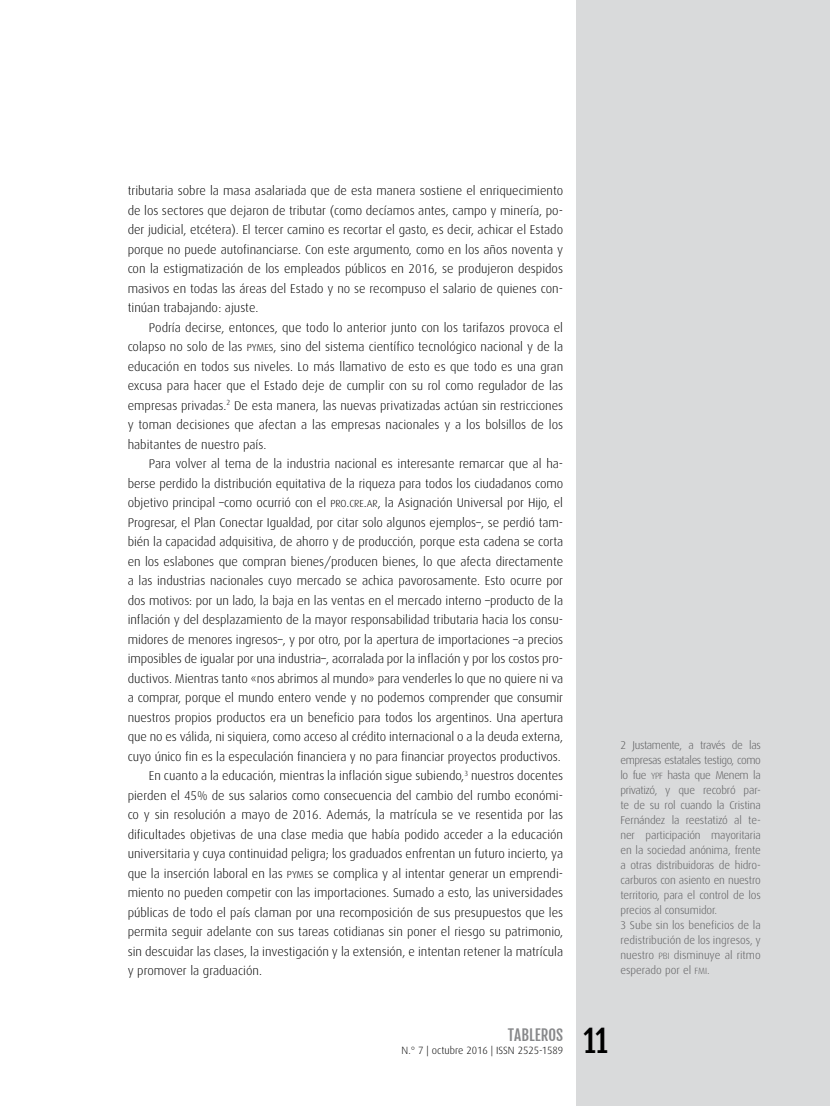
<style>
.page{position:relative;width:830px;height:1106px;background:#fff}
.page>*{position:absolute;margin:0;border:0;box-sizing:border-box;transform-origin:0 0}
.t1{font:30px "Fjalla One";color:#000}
.t2{font:15px "Fjalla One";color:#87888a}
.t3{font:300 12.75px/19.5px "Dax";letter-spacing:-.005em;color:#000;text-align:justify}
.t4{font:300 11.25px/15px "Dax";letter-spacing:-.015em;color:#58585a}
.t5{font:300 10.5px "Dax";color:#000}
.s1{font-family:"Dax Light SC800";font-weight:400;font-size:10.2px}
.s2{font-family:"Dax Light SC800";font-weight:400}
.s3{font-family:"Dax Light SC800";font-weight:400;font-size:9px}
</style>
<div class="page">
<div style="left:576px;top:0;width:253px;height:1106px;background:#d9dadb"></div>
<p class="t3" style="left:128px;top:181px;width:437px">tributaria sobre la masa asalariada que de esta manera sostiene el enriquecimiento de los sectores que dejaron de tributar (como decíamos antes, campo y minería, po&shy;der judicial, etcétera). El tercer camino es recortar el gasto, es decir, achicar el Estado porque no puede autofinanciarse. Con este argumento, como en los años noventa y con la estigmatización de los empleados públicos en 2016, se produjeron despidos masivos en todas las áreas del Estado y no se recompuso el salario de quienes con&shy;tinúan trabajando: ajuste.</p>
<p class="t3" style="left:128px;top:317px;width:437px;text-indent:21px">Podría decirse, entonces, que todo lo anterior junto con los tarifazos provoca el colapso no solo de las <span class="s1">PYMES</span>, sino del sistema científico tecnológico nacional y de la educación en todos sus niveles. Lo más llamativo de esto es que todo es una gran excusa para hacer que el Estado deje de cumplir con su rol como regulador de las empresas privadas.<sup>2</sup> De esta manera, las nuevas privatizadas actúan sin restricciones y toman decisiones que afectan a las empresas nacionales y a los bolsillos de los habitantes de nuestro país.</p>
<p class="t3" style="left:149px;top:454px;width:415px">Para volver al tema de la industria nacional es interesante remarcar que al ha-</p>
<p class="t3" style="left:128px;top:473px;width:437px">berse perdido la distribución equitativa de la riqueza para todos los ciudadanos como</p>
<p class="t3" style="left:128px;top:493px;width:437px">objetivo principal <span class="s2">–</span>como ocurrió con el <span class="s1">PRO</span><span class="s2">.</span><span class="s1">CRE</span><span class="s2">.</span><span class="s1">AR</span>, la Asignación Universal por Hijo, el</p>
<p class="t3" style="left:128px;top:512px;width:437px">Progresar, el Plan Conectar Igualdad, por citar solo algunos ejemplos<span class="s2">–</span>, se perdió tam-</p>
<p class="t3" style="left:128px;top:532px;width:437px">bién la capacidad adquisitiva, de ahorro y de producción, porque esta cadena se corta</p>
<p class="t3" style="left:128px;top:551px;width:437px">en los eslabones que compran bienes/producen bienes, lo que afecta directamente</p>
<p class="t3" style="left:128px;top:571px;width:437px">a las industrias nacionales cuyo mercado se achica pavorosamente. Esto ocurre por</p>
<p class="t3" style="left:128px;top:590px;width:437px">dos motivos: por un lado, la baja en las ventas en el mercado interno <span class="s2">–</span>producto de la</p>
<p class="t3" style="left:128px;top:610px;width:437px">inflación y del desplazamiento de la mayor responsabilidad tributaria hacia los consu-</p>
<p class="t3" style="left:128px;top:629px;width:437px">midores de menores ingresos–, y por otro, por la apertura de importaciones –a precios</p>
<p class="t3" style="left:128px;top:649px;width:437px">imposibles de igualar por una industria–, acorralada por la inflación y por los costos pro-</p>
<p class="t3" style="left:128px;top:668px;width:437px">ductivos. Mientras tanto «nos abrimos al mundo» para venderles lo que no quiere ni va</p>
<p class="t3" style="left:128px;top:688px;width:436px">a comprar, porque el mundo entero vende y no podemos comprender que consumir</p>
<p class="t3" style="left:128px;top:707px;width:437px">nuestros propios productos era un beneficio para todos los argentinos. Una apertura</p>
<p class="t3" style="left:128px;top:727px;width:436px">que no es válida, ni siquiera, como acceso al crédito internacional o a la deuda externa,</p>
<p class="t3" style="left:128px;top:746px;width:434px">cuyo único fin es la especulación financiera y no para financiar proyectos productivos.</p>
<p class="t3" style="left:149px;top:766px;width:415px">En cuanto a la educación, mientras la inflación sigue subiendo,<sup>3</sup> nuestros docentes</p>
<p class="t3" style="left:128px;top:785px;width:436px">pierden el 45% de sus salarios como consecuencia del cambio del rumbo económi-</p>
<p class="t3" style="left:128px;top:805px;width:437px">co y sin resolución a mayo de 2016. Además, la matrícula se ve resentida por las</p>
<p class="t3" style="left:128px;top:824px;width:437px">dificultades objetivas de una clase media que había podido acceder a la educación</p>
<p class="t3" style="left:128px;top:844px;width:437px">universitaria y cuya continuidad peligra; los graduados enfrentan un futuro incierto, ya</p>
<p class="t3" style="left:128px;top:863px;width:437px">que la inserción laboral en las <span class="s1">PYMES</span> se complica y al intentar generar un emprendi-</p>
<p class="t3" style="left:128px;top:883px;width:437px">miento no pueden competir con las importaciones. Sumado a esto, las universidades</p>
<p class="t3" style="left:128px;top:902px;width:437px">públicas de todo el país claman por una recomposición de sus presupuestos que les</p>
<p class="t3" style="left:128px;top:922px;width:437px">permita seguir adelante con sus tareas cotidianas sin poner el riesgo su patrimonio,</p>
<p class="t3" style="left:128px;top:941px;width:437px">sin descuidar las clases, la investigación y la extensión, e intentan retener la matrícula</p>
<p class="t3" style="left:128px;top:961px;width:136px">y promover la graduación.</p>
<p class="t2" style="left:507px;top:1026px;width:57px">TABLEROS</p>
<p class="t5" style="left:401px;top:1044px;width:163px">N.° 7 | octubre 2016 | ISSN 2525-1589</p>
<p class="t4" style="left:620px;top:737px;width:142px">2 Justamente, a través de las empresas estatales testigo, como lo fue <span class="s3">YPF</span> hasta que Menem la privatizó, y que recobró par&shy;te de su rol cuando la Cristina<br>Fernández la reestatizó al te&shy;ner participación mayoritaria en la sociedad anónima, frente a otras distribuidoras de hidro&shy;carburos con asiento en nuestro territorio, para el control de los precios al consumidor.<br>3 Sube sin los beneficios de la redistribución de los ingresos, y nuestro <span class="s3">PBI</span> disminuye al ritmo esperado por el <span class="s3">FMI</span>.</p>
<h1 class="t1" style="left:583px;top:1022px;width:26px">11</h1>
</div>
